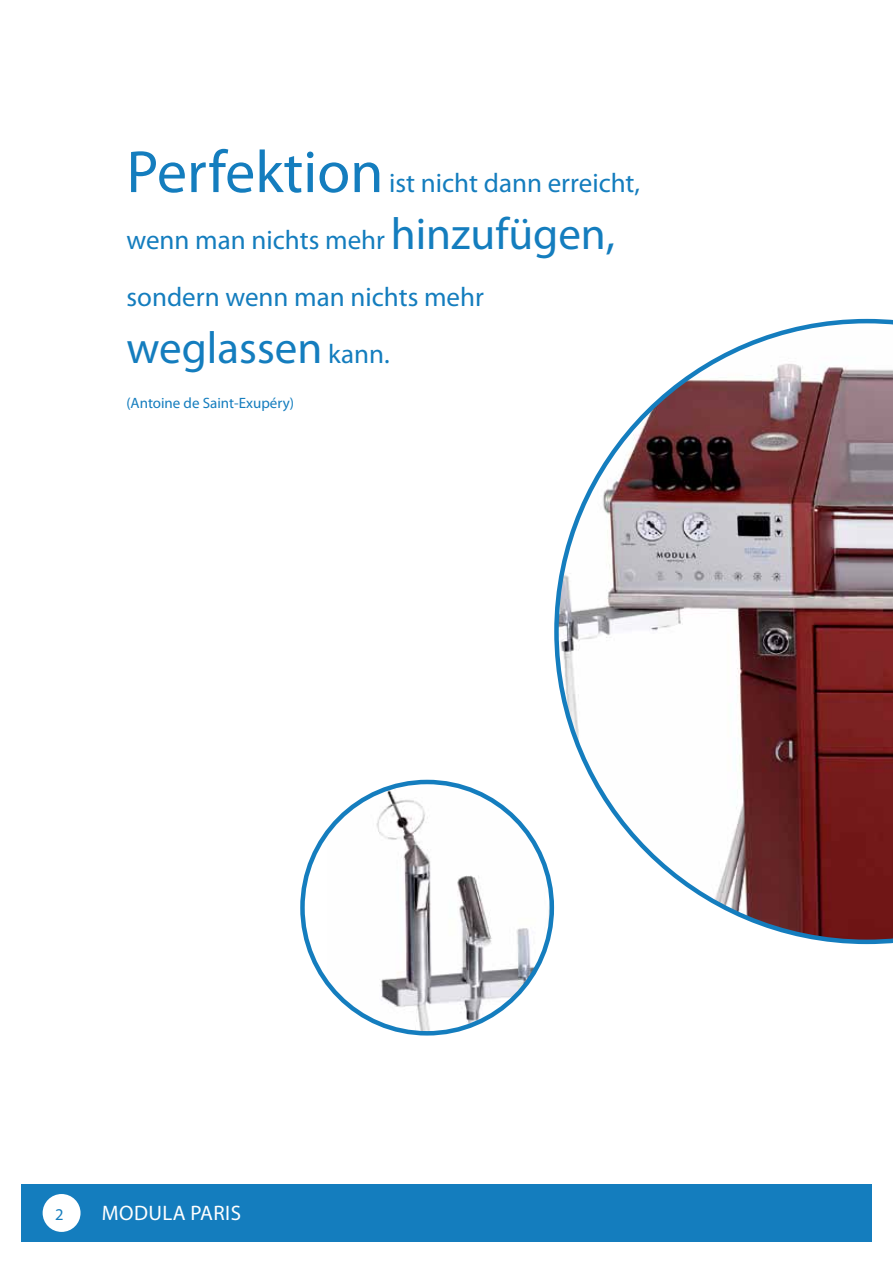
<style>
.page{position:relative;width:893px;height:1263px;background:#fff}
.page>*{position:absolute;margin:0;border:0;box-sizing:border-box;transform-origin:0 0}
.t1{font:60px "Myriad Pro";color:#147dbe}
.t2{font:45px "Myriad Pro";color:#147dbe}
.t3{font:27px/57px "Myriad Pro";color:#147dbe}
.t4{font:21px "Myriad Pro";letter-spacing:.02em;color:#fff}
.t5{font:16.5px "Myriad Pro";color:#147dbe}
.t6{font:15px "Myriad Pro";color:#147dbe}
.s1{font-size:45px}
.s2{font-size:27px}
</style>
<div class="page">
<div style="left:21px;top:1184px;width:851px;height:58px;background:#147dbe"></div>
<div style="left:43px;top:1194px;width:38px;height:38px;background:#fff;border-radius:50%"></div>
<svg style="left:554px;top:319px;width:339px;height:625px"></svg>
<img style="left:328px;top:782px;width:224px;height:251px">
<h1 class="t1" style="left:126px;top:135px;width:258px">Perfektion</h1>
<p class="t3" style="left:126px;top:154px;width:515px;text-indent:263px">ist nicht dann erreicht, wenn man nichts mehr <span class="s1">hinzufügen, </span>sondern wenn man nichts mehr</p>
<h2 class="t2" style="left:126px;top:320px;width:265px">weglassen <span class="s2">kann.</span></h2>
<p class="t6" style="left:126px;top:394px;width:169px">(Antoine de Saint-Exupéry)</p>
<p class="t5" style="left:55px;top:1204px;width:10px">2</p>
<p class="t4" style="left:102px;top:1200px;width:32px">MODULA</p>
<p class="t4" style="left:190px;top:1200px;width:52px">PARIS</p>
</div>
